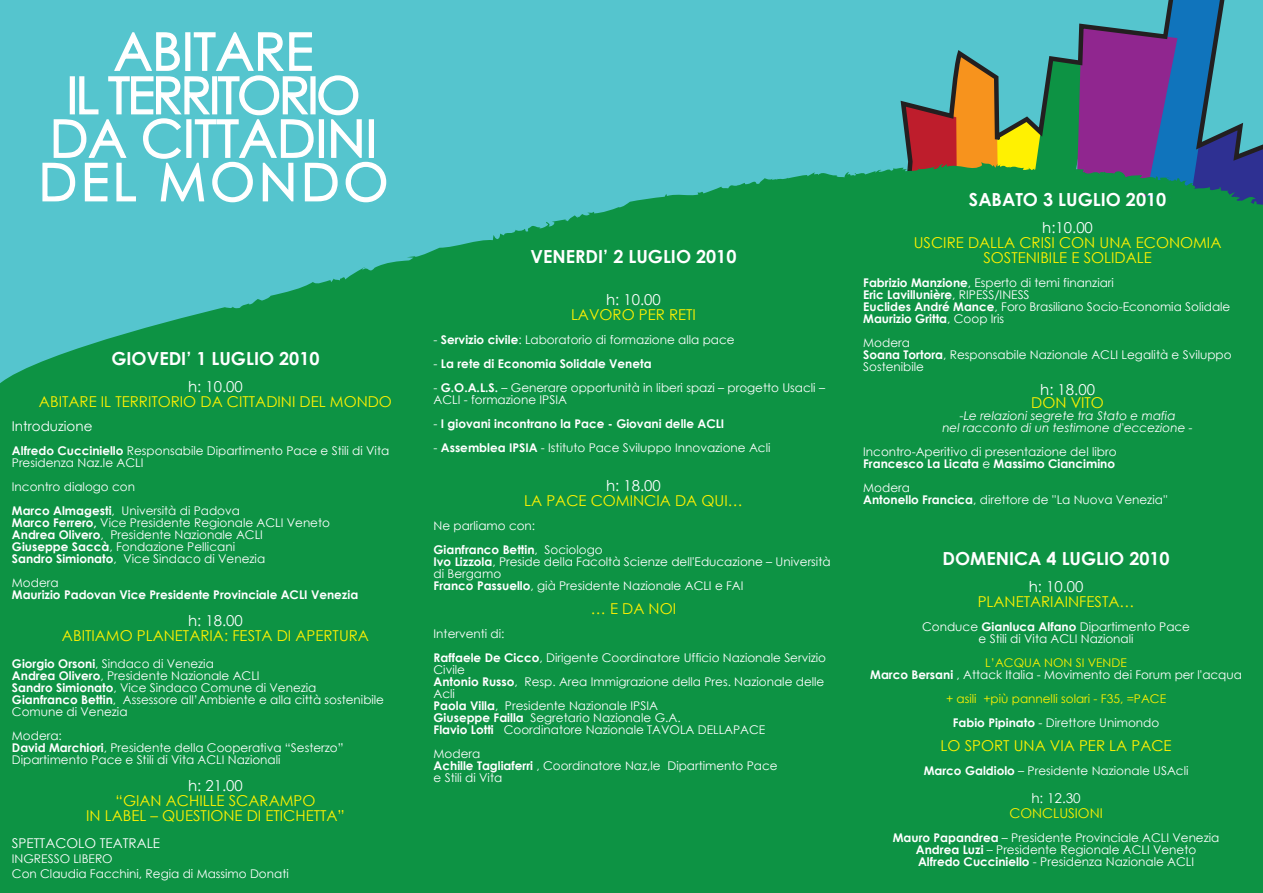
<style>
.page{position:relative;width:1263px;height:893px;background:#55c5ce}
.page>*{position:absolute;margin:0;border:0;box-sizing:border-box;transform-origin:0 0}
.t1{font:51.75px/43.5px "Century Gothic";color:#fff}
.t2{font:51px "Century Gothic";letter-spacing:-.05em;color:#fff}
.t3{font:700 18px "Century Gothic";color:#fff}
.t4{font:15px/15px "Century Gothic";color:#fff101;text-align:center}
.t5{font:15px "Century Gothic";color:#fff}
.t6{font:13.5px "Century Gothic";color:#fff}
.t7{font:13.5px "Century Gothic";color:#fff101}
.t8{font:12px/12px "Century Gothic";color:#fff}
.t9{font:700 12px "Century Gothic";color:#fff}
.t10{font:italic 12px/12px "Century Gothic";color:#fff;text-align:center}
.t11{font:12px/24px "Century Gothic";color:#fff101;text-align:center}
.s1{font-weight:700}
.s2{font-weight:400}
.s3{color:#fff101}
.s4{font-weight:700;color:#fff}
.s5{color:#fff}
</style>
<div class="page">
<div style="left:0;top:405px;width:1263px;height:488px;background:#0d9344"></div>
<svg style="left:0;top:168px;width:1263px;height:237px;fill:#0d9344"></svg>
<svg style="left:900px;top:0;width:363px;height:224px"></svg>
<svg style="left:42px;top:32px;width:345px;height:171px"></svg>
<h1 class="t1" style="left:114px;top:29px;width:201px">ABITARE</h1>
<h2 class="t2" style="left:67px;top:60px;width:295px">IL TERRITORIO</h2>
<h1 class="t1" style="left:39px;top:116px;width:351px">DA CITTADINI<br>DEL MONDO</h1>
<h3 class="t3" style="left:111px;top:345px;width:210px">GIOVEDI’ 1 LUGLIO 2010</h3>
<p class="t5" style="left:188px;top:376px;width:56px">h: 10.00</p>
<p class="t4" style="left:39px;top:394px;width:354px">ABITARE IL TERRITORIO DA CITTADINI DEL MONDO</p>
<p class="t6" style="left:12px;top:416px;width:82px">Introduzione</p>
<p class="t8" style="left:12px;top:444px;width:379px"><span class="s1">Alfredo Cucciniello</span> Responsabile Dipartimento Pace e Stili di Vita<br>Presidenza Naz.le ACLI</p>
<p class="t8" style="left:12px;top:474px;width:230px;line-height:24px">Incontro dialogo con<br><span class="s1">Marco Almagesti</span>, Università di Padova</p>
<p class="t8" style="left:12px;top:516px;width:320px"><span class="s1">Marco Ferrero,</span> Vice Presidente Regionale ACLI Veneto <span class="s1">Andrea Olivero</span>, Presidente Nazionale ACLI<br><span class="s1">Giuseppe Saccà</span>, Fondazione Pellicani<br><span class="s1">Sandro Simionato</span>, Vice Sindaco di Venezia</p>
<p class="t8" style="left:12px;top:576px;width:48px">Modera</p>
<p class="t9" style="left:12px;top:585px;width:348px">Maurizio Padovan Vice Presidente Provinciale ACLI Venezia</p>
<p class="t5" style="left:188px;top:610px;width:56px">h: 18.00</p>
<p class="t4" style="left:62px;top:628px;width:309px">ABITIAMO PLANETARIA: FESTA DI APERTURA</p>
<p class="t8" style="left:12px;top:657px;width:374px"><span class="s1">Giorgio Orsoni</span>, Sindaco di Venezia<br><span class="s1">Andrea Olivero</span>, Presidente Nazionale ACLI<br><span class="s1">Sandro Simionato</span>, Vice Sindaco Comune di Venezia <span class="s1">Gianfranco Bettin</span>, Assessore all’Ambiente e alla città sostenibile Comune di Venezia</p>
<p class="t8" style="left:12px;top:729px;width:333px">Modera:<br><span class="s1">David Marchiori</span>, Presidente della Cooperativa “Sesterzo”<br>Dipartimento Pace e Stili di Vita ACLI Nazionali</p>
<p class="t5" style="left:188px;top:775px;width:56px">h: 21.00</p>
<p class="t4" style="left:86px;top:793px;width:260px">“GIAN ACHILLE SCARAMPO<br>IN LABEL – QUESTIONE DI ETICHETTA”</p>
<p class="t6" style="left:12px;top:833px;width:150px">SPETTACOLO TEATRALE</p>
<p class="t8" style="left:12px;top:851px;width:278px;line-height:15px">INGRESSO LIBERO<br>Con Claudia Facchini, Regia di Massimo Donati</p>
<h3 class="t3" style="left:530px;top:243px;width:207px">VENERDI’ 2 LUGLIO 2010</h3>
<p class="t5" style="left:606px;top:289px;width:56px">h: 10.00</p>
<p class="t4" style="left:571px;top:307px;width:126px">LAVORO PER RETI</p>
<p class="t8" style="left:434px;top:334px;width:303px">- <span class="s1">Servizio civile</span>: Laboratorio di formazione alla pace</p>
<p class="t9" style="left:434px;top:355px;width:220px"><span class="s2">-</span> La rete di Economia Solidale Veneta</p>
<p class="t8" style="left:434px;top:382px;width:393px">- <span class="s1">G.O.A.L.S.</span> – Generare opportunità in liberi spazi – progetto Usacli –<br>ACLI - formazione IPSIA</p>
<p class="t9" style="left:434px;top:415px;width:292px"><span class="s2">-</span> I giovani incontrano la Pace - Giovani delle ACLI</p>
<p class="t8" style="left:434px;top:442px;width:338px">- <span class="s1">Assemblea IPSIA</span> - Istituto Pace Sviluppo Innovazione Acli</p>
<p class="t5" style="left:606px;top:475px;width:56px">h: 18.00</p>
<p class="t4" style="left:524px;top:493px;width:220px">LA PACE COMINCIA DA QUI…</p>
<p class="t8" style="left:434px;top:514px;width:171px;line-height:24px">Ne parliamo con:<br><span class="s1">Gianfranco Bettin</span>, Sociologo</p>
<p class="t8" style="left:434px;top:556px;width:398px"><span class="s1">Ivo Lizzola</span>, Preside della Facoltà Scienze dell'Educazione – Università di Bergamo<br><span class="s1">Franco Passuello</span>, già Presidente Nazionale ACLI e FAI</p>
<p class="t4" style="left:591px;top:601px;width:87px">… E DA NOI</p>
<p class="t8" style="left:434px;top:622px;width:394px;line-height:24px">Interventi di:<br><span class="s1">Raffaele De Cicco</span>, Dirigente Coordinatore Ufficio Nazionale Servizio</p>
<p class="t8" style="left:434px;top:664px;width:392px">Civile<br><span class="s1">Antonio Russo</span>, Resp. Area Immigrazione della Pres. Nazionale delle Acli<br><span class="s1">Paola Villa</span>, Presidente Nazionale IPSIA<br><span class="s1">Giuseppe Failla</span> Segretario Nazionale G.A.<br><span class="s1">Flavio Lotti</span> Coordinatore Nazionale TAVOLA DELLAPACE</p>
<p class="t8" style="left:434px;top:748px;width:346px">Modera<br><span class="s1">Achille Tagliaferri</span> , Coordinatore Naz,le Dipartimento Pace e Stili di Vita</p>
<h3 class="t3" style="left:969px;top:186px;width:199px">SABATO 3 LUGLIO 2010</h3>
<p class="t5" style="left:1042px;top:217px;width:52px">h:10.00</p>
<p class="t4" style="left:914px;top:235px;width:309px">USCIRE DALLA CRISI CON UNA ECONOMIA<br>SOSTENIBILE E SOLIDALE</p>
<p class="t8" style="left:863px;top:276px;width:369px"><span class="s1">Fabrizio Manzione</span>, Esperto di temi finanziari<br><span class="s1">Eric Lavillunière</span>, RIPESS/INESS<br><span class="s1">Euclides André Mance</span>, Foro Brasiliano Socio-Economia Solidale <span class="s1">Maurizio Gritta</span>, Coop Iris</p>
<p class="t8" style="left:863px;top:336px;width:370px">Modera<br><span class="s1">Soana Tortora</span>, Responsabile Nazionale ACLI Legalità e Sviluppo<br>Sostenibile</p>
<p class="t5" style="left:1040px;top:379px;width:56px">h: 18.00</p>
<p class="t4" style="left:1031px;top:395px;width:74px">DON VITO</p>
<p class="t10" style="left:942px;top:410px;width:252px">-Le relazioni segrete tra Stato e mafia<br>nel racconto di un testimone d'eccezione -</p>
<p class="t8" style="left:863px;top:446px;width:255px">Incontro-Aperitivo di presentazione del libro<br><span class="s1">Francesco La Licata</span> e <span class="s1">Massimo Ciancimino</span></p>
<p class="t8" style="left:863px;top:482px;width:306px">Modera<br><span class="s1">Antonello Francica</span>, direttore de ''La Nuova Venezia''</p>
<h3 class="t3" style="left:942px;top:544px;width:229px">DOMENICA 4 LUGLIO 2010</h3>
<p class="t5" style="left:1029px;top:576px;width:56px">h: 10.00</p>
<p class="t4" style="left:978px;top:593px;width:158px">PLANETARIAINFESTA…</p>
<p class="t8" style="left:922px;top:620px;width:269px;text-align:center">Conduce <span class="s1">Gianluca Alfano</span> Dipartimento Pace e Stili di Vita ACLI Nazionali</p>
<p class="t8" style="left:870px;top:656px;width:373px;text-align:center"><span class="s3">L’ACQUA NON SI VENDE<br></span><span class="s1">Marco Bersani</span> , Attack Italia - Movimento dei Forum per l'acqua</p>
<p class="t11" style="left:946px;top:686px;width:222px">+ asili +più pannelli solari - F35, =PACE<br><span class="s4">Fabio Pipinato</span> <span class="s5">- Direttore Unimondo</span></p>
<p class="t4" style="left:940px;top:737px;width:233px">LO SPORT UNA VIA PER LA PACE</p>
<p class="t8" style="left:924px;top:764px;width:266px"><span class="s1">Marco Galdiolo</span> – Presidente Nazionale USAcli</p>
<p class="t6" style="left:1031px;top:789px;width:51px">h: 12.30</p>
<p class="t7" style="left:1009px;top:804px;width:95px">CONCLUSIONI</p>
<p class="t8" style="left:893px;top:831px;width:328px;text-align:center"><span class="s1">Mauro Papandrea</span> – Presidente Provinciale ACLI Venezia<br><span class="s1">Andrea Luzi</span> – Presidente Regionale ACLI Veneto<br><span class="s1">Alfredo Cucciniello</span> - Presidenza Nazionale ACLI</p>
</div>
